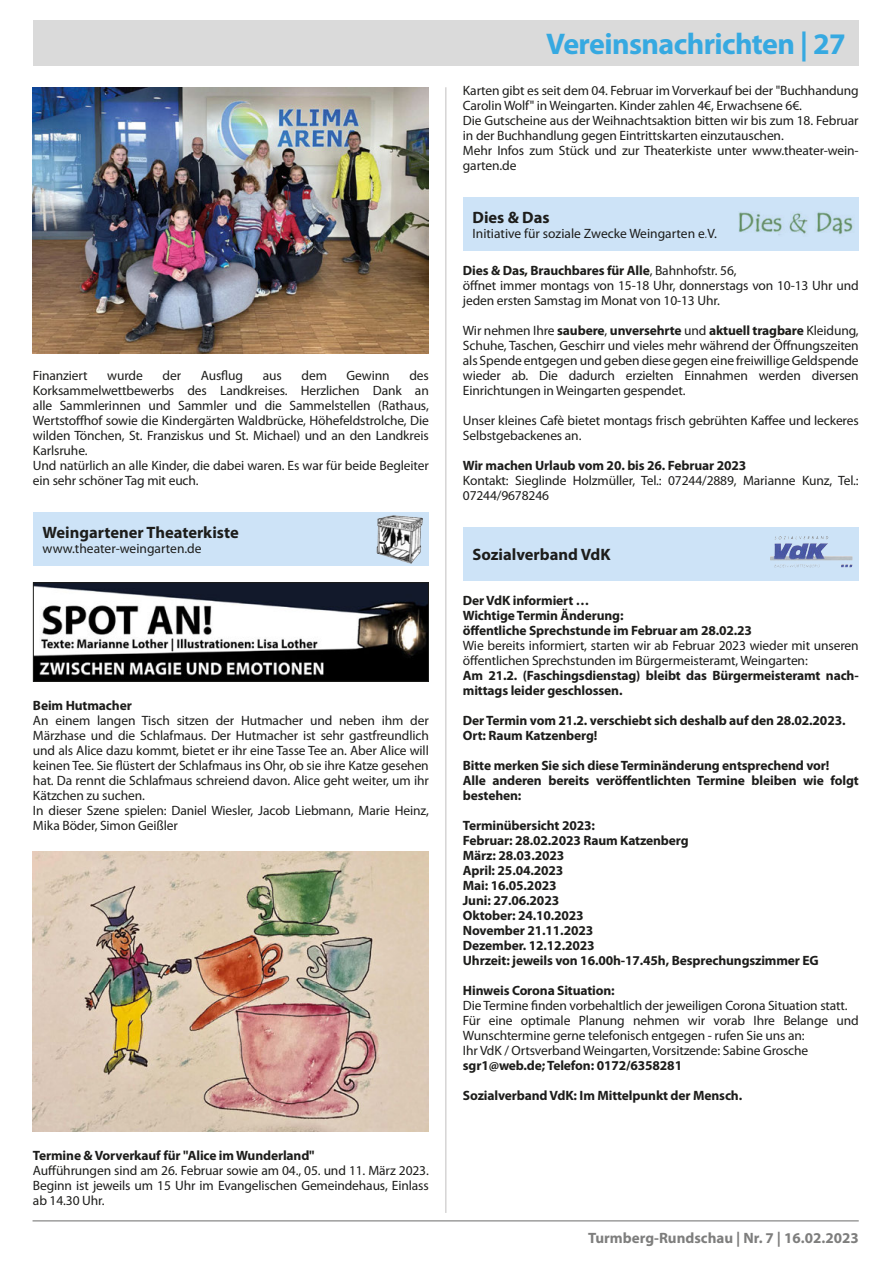
<style>
.page{position:relative;width:893px;height:1261px;background:#fff}
.page>*{position:absolute;margin:0;border:0;box-sizing:border-box;transform-origin:0 0}
.t1{font:700 30px "Myriad Pro";letter-spacing:-.02em;color:#36a9e1}
.t2{font:700 16.5px "Myriad Pro";color:#1d1d1b}
.t3{font:700 15px "Myriad Pro";color:#7e7e7d}
.Text{font:13.5px/15px "Myriad Pro";letter-spacing:-.01em;color:#1d1d1b}
.Text-2{font:700 13.5px/15px "Myriad Pro";letter-spacing:-.01em;color:#1d1d1b}
.s1{font-weight:400}
.s2{font-weight:700}
</style>
<div class="page">
<hr style="left:33px;top:1220px;width:825px;height:1px;background:#9d9d9c">
<div style="left:33px;top:20px;width:825px;height:46px;background:#dadada"></div>
<hr style="left:445px;top:87px;width:1px;height:1126px;background:#c1c0c0">
<img style="left:33px;top:88px;width:395px;height:266px">
<div style="left:33px;top:512px;width:395px;height:54px;background:#cde3f7"></div>
<img style="left:377px;top:515px;width:46px;height:48px">
<img style="left:35px;top:584px;width:391px;height:96px">
<div style="left:33px;top:582px;width:395px;height:100px;border:1px solid #1d1d1b"></div>
<img style="left:33px;top:851px;width:395px;height:280px">
<div style="left:462px;top:197px;width:396px;height:54px;background:#cde3f7"></div>
<img style="left:738px;top:212px;width:115px;height:23px">
<div style="left:462px;top:527px;width:396px;height:54px;background:#cde3f7"></div>
<img style="left:791px;top:536px;width:36px;height:3px">
<p class="Text" style="left:33px;top:368px;width:56px">Finanziert</p>
<p class="Text" style="left:107px;top:368px;width:37px">wurde</p>
<p class="Text" style="left:162px;top:368px;width:20px">der</p>
<p class="Text" style="left:201px;top:368px;width:44px">Ausflug</p>
<p class="Text" style="left:263px;top:368px;width:21px">aus</p>
<p class="Text" style="left:301px;top:368px;width:27px">dem</p>
<p class="Text" style="left:346px;top:368px;width:44px">Gewinn</p>
<p class="Text" style="left:33px;top:368px;width:397px;text-align:justify;text-indent:376px">des Korksammelwettbewerbs des Landkreises. Herzlichen Dank an alle Sammlerinnen und Sammler und die Sammelstellen (Rathaus, Wertstoffhof sowie die Kindergärten Waldbrücke, Höhefeldstrolche, Die wilden Tönchen, St. Franziskus und St. Michael) und an den Landkreis Karlsruhe.</p>
<p class="Text" style="left:33px;top:458px;width:397px">Und natürlich an alle Kinder, die dabei waren. Es war für beide Begleiter ein sehr schöner Tag mit euch.</p>
<p class="t2" style="left:43px;top:521px;width:198px">Weingartener Theaterkiste</p>
<p class="Text" style="left:43px;top:540px;width:160px">www.theater-weingarten.de</p>
<p class="Text-2" style="left:33px;top:697px;width:100px">Beim Hutmacher</p>
<p class="Text" style="left:33px;top:713px;width:397px;text-align:justify">An einem langen Tisch sitzen der Hutmacher und neben ihm der Märzhase und die Schlafmaus. Der Hutmacher ist sehr gastfreundlich und als Alice dazu kommt, bietet er ihr eine Tasse Tee an. Aber Alice will keinen Tee. Sie flüstert der Schlafmaus ins Ohr, ob sie ihre Katze gesehen hat. Da rennt die Schlafmaus schreiend davon. Alice geht weiter, um ihr Kätzchen zu suchen.</p>
<p class="Text" style="left:33px;top:803px;width:397px">In dieser Szene spielen: Daniel Wiesler, Jacob Liebmann, Marie Heinz,<br>Mika Böder, Simon Geißler</p>
<p class="Text-2" style="left:33px;top:1147px;width:283px">Termine &amp; Vorverkauf für "Alice im Wunderland"</p>
<p class="Text" style="left:33px;top:1163px;width:397px;text-align:justify">Aufführungen sind am 26. Februar sowie am 04., 05. und 11. März 2023.<br>Beginn ist jeweils um 15 Uhr im Evangelischen Gemeindehaus, Einlass ab 14.30 Uhr.</p>
<h1 class="t1" style="left:546px;top:24px;width:301px">Vereinsnachrichten | 27</h1>
<p class="Text" style="left:462px;top:83px;width:397px">Karten gibt es seit dem 04. Februar im Vorverkauf bei der "Buchhandung<br>Carolin Wolf" in Weingarten. Kinder zahlen 4€, Erwachsene 6€.</p>
<p class="Text" style="left:462px;top:113px;width:397px">Die Gutscheine aus der Weihnachtsaktion bitten wir bis zum 18. Februar in der Buchhandlung gegen Eintrittskarten einzutauschen.</p>
<p class="Text" style="left:462px;top:143px;width:397px">Mehr Infos zum Stück und zur Theaterkiste unter www.theater-wein&shy;garten.de</p>
<p class="t2" style="left:472px;top:206px;width:79px">Dies &amp; Das</p>
<p class="Text" style="left:472px;top:225px;width:246px">Initiative für soziale Zwecke Weingarten e.V.</p>
<p class="Text-2" style="left:462px;top:262px;width:275px">Dies &amp; Das, Brauchbares für Alle<span class="s1">, Bahnhofstr. 56,</span></p>
<p class="Text" style="left:462px;top:278px;width:397px">öffnet immer montags von 15-18 Uhr, donnerstags von 10-13 Uhr und jeden ersten Samstag im Monat von 10-13 Uhr.</p>
<p class="Text" style="left:462px;top:323px;width:397px;text-align:justify">Wir nehmen Ihre <span class="s2">saubere</span>, <span class="s2">unversehrte</span> und <span class="s2">aktuell tragbare</span> Kleidung, Schuhe, Taschen, Geschirr und vieles mehr während der Öffnungszeiten als Spende entgegen und geben diese gegen eine freiwillige Geldspende wieder ab. Die dadurch erzielten Einnahmen werden diversen Einrichtungen in Weingarten gespendet.</p>
<p class="Text" style="left:462px;top:413px;width:397px">Unser kleines Cafè bietet montags frisch gebrühten Kaffee und leckeres<br>Selbstgebackenes an.</p>
<p class="Text-2" style="left:462px;top:457px;width:285px">Wir machen Urlaub vom 20. bis 26. Februar 2023</p>
<p class="Text" style="left:462px;top:473px;width:397px">Kontakt: Sieglinde Holzmüller, Tel.: 07244/2889, Marianne Kunz, Tel.:<br>07244/9678246</p>
<p class="t2" style="left:472px;top:544px;width:139px">Sozialverband VdK</p>
<p class="Text-2" style="left:462px;top:592px;width:128px">Der VdK informiert …</p>
<p class="Text-2" style="left:462px;top:607px;width:162px">Wichtige Termin Änderung:</p>
<p class="Text-2" style="left:462px;top:622px;width:290px">öffentliche Sprechstunde im Februar am 28.02.23</p>
<p class="Text" style="left:462px;top:638px;width:397px">Wie bereits informiert, starten wir ab Februar 2023 wieder mit unseren öffentlichen Sprechstunden im Bürgermeisteramt, Weingarten:</p>
<p class="Text-2" style="left:462px;top:667px;width:397px">Am 21.2. (Faschingsdienstag) bleibt das Bürgermeisteramt nach&shy;mittags leider geschlossen.</p>
<p class="Text-2" style="left:462px;top:712px;width:384px">Der Termin vom 21.2. verschiebt sich deshalb auf den 28.02.2023.</p>
<p class="Text-2" style="left:462px;top:727px;width:136px">Ort: Raum Katzenberg!</p>
<p class="Text-2" style="left:462px;top:757px;width:368px">Bitte merken Sie sich diese Terminänderung entsprechend vor!</p>
<p class="Text-2" style="left:462px;top:772px;width:397px">Alle anderen bereits veröffentlichten Termine bleiben wie folgt bestehen:</p>
<p class="Text-2" style="left:462px;top:817px;width:133px">Terminübersicht 2023:</p>
<p class="Text-2" style="left:462px;top:832px;width:227px">Februar: 28.02.2023 Raum Katzenberg</p>
<p class="Text-2" style="left:462px;top:847px;width:103px">März: 28.03.2023</p>
<p class="Text-2" style="left:462px;top:862px;width:102px">April: 25.04.2023</p>
<p class="Text-2" style="left:462px;top:877px;width:95px">Mai: 16.05.2023</p>
<p class="Text-2" style="left:462px;top:892px;width:98px">Juni: 27.06.2023</p>
<p class="Text-2" style="left:462px;top:907px;width:122px">Oktober: 24.10.2023</p>
<p class="Text-2" style="left:462px;top:922px;width:132px">November 21.11.2023</p>
<p class="Text-2" style="left:462px;top:937px;width:133px">Dezember. 12.12.2023</p>
<p class="Text-2" style="left:462px;top:952px;width:357px">Uhrzeit: jeweils von 16.00h-17.45h, Besprechungszimmer EG</p>
<p class="Text-2" style="left:462px;top:982px;width:153px">Hinweis Corona Situation:</p>
<p class="Text" style="left:462px;top:998px;width:386px">Die Termine finden vorbehaltlich der jeweiligen Corona Situation statt.</p>
<p class="Text" style="left:462px;top:1013px;width:397px">Für eine optimale Planung nehmen wir vorab Ihre Belange und<br>Wunschtermine gerne telefonisch entgegen - rufen Sie uns an:</p>
<p class="Text" style="left:462px;top:1043px;width:347px">Ihr VdK / Ortsverband Weingarten, Vorsitzende: Sabine Grosche</p>
<p class="Text-2" style="left:462px;top:1057px;width:221px">sgr1@web.de; Telefon: 0172/6358281</p>
<p class="Text-2" style="left:462px;top:1087px;width:281px">Sozialverband VdK: Im Mittelpunkt der Mensch.</p>
<p class="t3" style="left:587px;top:1228px;width:272px">Turmberg-Rundschau | Nr. 7 | 16.02.2023</p>
</div>
